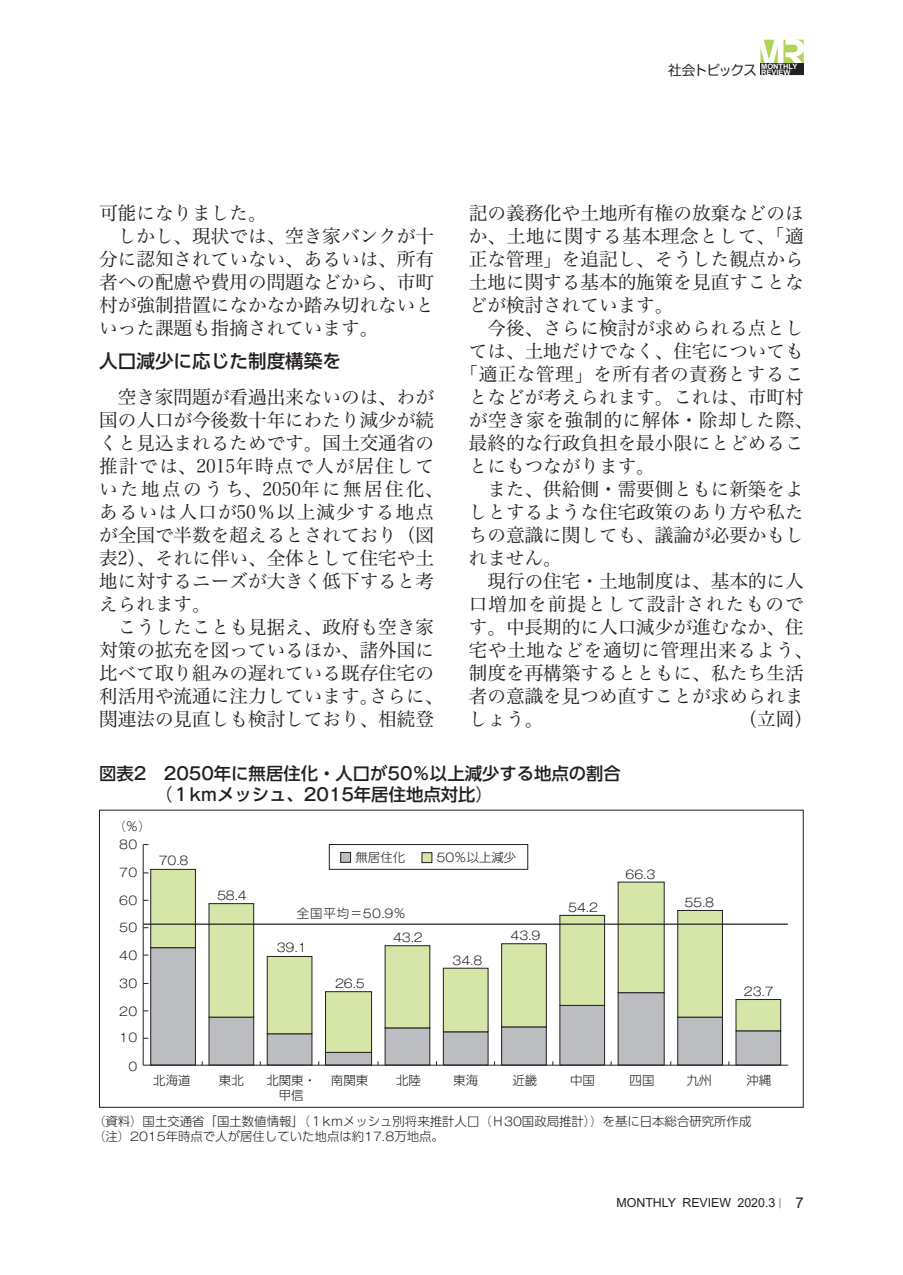
<style>
.page{position:relative;width:903px;height:1275px;background:#fff}
.page>*{position:absolute;margin:0;border:0;box-sizing:border-box;transform-origin:0 0}
.本文{font:18.55px/22.9px "Hiragino Serif Pr 6 N W3";color:#231f20;text-align:justify}
.本文-2{font:18.55px "Hiragino Serif Pr 6 N W3";letter-spacing:.03em;color:#231f20}
.本文-3{font:18.55px "Hiragino Serif Pr 6 N W3";letter-spacing:.035em;color:#231f20}
.小見出し{font:500 18.55px "UD Shin Go Pr 6 N";color:#231f20}
.図表タイトル{font:500 17.32px/21px "UD Shin Go Pr 6 N";color:#231f20}
.t1{font:100 13.65px "PN Go IWA";letter-spacing:-.1em;color:#231f20}
.図表資料{font:300 12.42px/14.9px "UD Shin Go Pr 6 N";color:#231f20;text-align:center}
.t2{font:12.42px "Arial";color:#231f20}
.t3{font:300 12.42px "Koz Go Pr 6 N";color:#231f20}
.t4{font:300 11.72px "Gothic MB101 Pr 6 N";color:#231f20;scale:1.1 1}
.t5{font:700 7.52px "Arial";color:#fff}
.s1{font-family:"Gothic MB101 Pr 6 N"}
.s2{font-family:"Koz Go Pr 6 N"}
.s3{font-family:"UD Shin Go Pr 6 N"}
.s4{font-size:12.42px}
.s5{font-family:"Gothic MB101 Pr 6 N";font-size:11.72px}
.s6{font-family:"Hiragino Serif Pr 6 N W3";font-size:10.15px;color:#939598}
.s7{font-size:14.88px}
</style>
<div class="page">
<svg style="left:760px;top:40px;width:43px;height:24px"></svg>
<div style="left:760px;top:64px;width:43px;height:11px;background:#231f20"></div>
<svg style="left:150px;top:1053px;width:631px;height:12px"></svg>
<svg style="left:150px;top:869px;width:631px;height:184px"></svg>
<hr style="left:144px;top:923px;width:643px;height:2px;background:#231f20">
<hr style="left:143px;top:845px;width:1px;height:220px;background:#231f20">
<hr style="left:143px;top:1065px;width:645px;height:1px;background:#231f20">
<div style="left:341px;top:852px;width:10px;height:10px;background:#bcbdc0"></div>
<div style="left:340px;top:852px;width:11px;height:11px;border:1px solid #231f20"></div>
<div style="left:422px;top:853px;width:10px;height:10px;background:#d6e6a9"></div>
<div style="left:422px;top:852px;width:10px;height:11px;border:1px solid #231f20"></div>
<div style="left:329px;top:844px;width:199px;height:26px;border:1px solid #231f20"></div>
<p class="t1" style="left:668px;top:63px;width:131px">社会トピックス <sup>MONTHLY</sup></p>
<p class="t5" style="left:761px;top:67px;width:31px">REVIEW</p>
<p class="本文" style="left:99px;top:200px;width:169px">可能になりました。</p>
<p class="本文" style="left:99px;top:223px;width:336px">　しかし、現状では、空き家バンクが十分に認知されていない、あるいは、所有者への配慮や費用の問題などから、市町村が強制措置になかなか踏み切れないといった課題も指摘されています。</p>
<p class="小見出し" style="left:99px;top:346px;width:243px">人口減少に応じた制度構築を</p>
<p class="本文" style="left:99px;top:384px;width:346px;text-align:left">　空き家問題が看過出来ないのは、わが国の人口が今後数十年にわたり減少が続くと見込まれるためです。国土交通省の推計では、2015年時点で人が居住していた地点のうち、2050年に無居住化、あるいは人口が50％以上減少する地点が全国で半数を超えるとされており（図表2）、それに伴い、全体として住宅や土地に対するニーズが大きく低下すると考えられます。</p>
<p class="本文" style="left:99px;top:614px;width:346px;text-align:left">　こうしたことも見据え、政府も空き家対策の拡充を図っているほか、諸外国に比べて取り組みの遅れている既存住宅の利活用や流通に注力しています。さらに、関連法の見直しも検討しており、相続登</p>
<p class="本文" style="left:469px;top:200px;width:336px">記の義務化や土地所有権の放棄などのほか、土地に関する基本理念として、「適正な管理」を追記し、そうした観点から土地に関する基本的施策を見直すことなどが検討されています。</p>
<p class="本文" style="left:469px;top:315px;width:336px">　今後、さらに検討が求められる点とし</p>
<p class="本文" style="left:469px;top:338px;width:336px">ては、土地だけでなく、住宅についても</p>
<p class="本文-2" style="left:459px;top:358px;width:346px">「適正な管理」を所有者の責務とするこ</p>
<p class="本文" style="left:469px;top:384px;width:336px">となどが考えられます。これは、市町村</p>
<p class="本文-3" style="left:469px;top:404px;width:346px">が空き家を強制的に解体・除却した際、</p>
<p class="本文" style="left:469px;top:430px;width:336px">最終的な行政負担を最小限にとどめるこ</p>
<p class="本文" style="left:469px;top:453px;width:188px">とにもつながります。</p>
<p class="本文" style="left:469px;top:476px;width:336px">　また、供給側・需要側ともに新築をよしとするような住宅政策のあり方や私たちの意識に関しても、議論が必要かもしれません。</p>
<p class="本文" style="left:469px;top:568px;width:346px;text-align:left">　現行の住宅・土地制度は、基本的に人口増加を前提として設計されたものです。中長期的に人口減少が進むなか、住宅や土地などを適切に管理出来るよう、制度を再構築するとともに、私たち生活者の意識を見つめ直すことが求められましょう。</p>
<p class="本文" style="left:739px;top:706px;width:76px">（立岡）</p>
<p class="図表タイトル" style="left:155px;top:762px;width:467px;text-indent:-56px">図表<span class="s1">2 2050</span>年に無居住化・人口が<span class="s1">50</span>％以上減少する地点の割合<span class="s2">（</span>１<span class="s1">km</span>メッシュ、<span class="s1">2015</span>年居住地点対比<span class="s2">）</span></p>
<p class="t3" style="left:113px;top:820px;width:39px">（<span class="s3">％</span>）</p>
<p class="t4" style="left:119px;top:835px;width:18px">80</p>
<p class="t4" style="left:119px;top:863px;width:18px">70</p>
<p class="t4" style="left:119px;top:891px;width:18px">60</p>
<p class="t4" style="left:119px;top:918px;width:18px">50</p>
<p class="t4" style="left:119px;top:946px;width:18px">40</p>
<p class="t4" style="left:119px;top:974px;width:18px">30</p>
<p class="t4" style="left:119px;top:1001px;width:18px">20</p>
<p class="t4" style="left:119px;top:1028px;width:18px">10</p>
<p class="t4" style="left:129px;top:1057px;width:10px">0</p>
<p class="t4" style="left:159px;top:851px;width:29px">70<span class="s4">.</span>8</p>
<p class="t4" style="left:217px;top:886px;width:29px">58<span class="s4">.</span>4</p>
<p class="図表資料" style="left:356px;top:849px;width:51px">無居住化</p>
<p class="図表資料" style="left:437px;top:849px;width:81px"><span class="s5">50</span>％以上減少</p>
<p class="図表資料" style="left:297px;top:905px;width:110px">全国平均＝<span class="s5">50</span><span class="s1">.</span><span class="s5">9</span>％</p>
<p class="t4" style="left:277px;top:938px;width:29px">39<span class="s4">.</span>1</p>
<p class="t4" style="left:335px;top:973px;width:29px">26<span class="s4">.</span>5</p>
<p class="t4" style="left:393px;top:928px;width:29px">43<span class="s4">.</span>2</p>
<p class="t4" style="left:452px;top:950px;width:29px">34<span class="s4">.</span>8</p>
<p class="t4" style="left:510px;top:926px;width:29px">43<span class="s4">.</span>9</p>
<p class="t4" style="left:568px;top:898px;width:29px">54<span class="s4">.</span>2</p>
<p class="t4" style="left:625px;top:864px;width:29px">66<span class="s4">.</span>3</p>
<p class="t4" style="left:684px;top:893px;width:29px">55<span class="s4">.</span>8</p>
<p class="t4" style="left:744px;top:982px;width:29px">23<span class="s4">.</span>7</p>
<p class="図表資料" style="left:153px;top:1072px;width:39px">北海道</p>
<p class="図表資料" style="left:219px;top:1072px;width:26px">東北</p>
<p class="図表資料" style="left:266px;top:1072px;width:51px">北関東・甲信</p>
<p class="図表資料" style="left:331px;top:1072px;width:39px">南関東</p>
<p class="図表資料" style="left:396px;top:1072px;width:26px">北陸</p>
<p class="図表資料" style="left:453px;top:1072px;width:26px">東海</p>
<p class="図表資料" style="left:512px;top:1072px;width:26px">近畿</p>
<p class="図表資料" style="left:570px;top:1072px;width:26px">中国</p>
<p class="図表資料" style="left:630px;top:1072px;width:26px">四国</p>
<p class="図表資料" style="left:687px;top:1072px;width:26px">九州</p>
<p class="図表資料" style="left:746px;top:1072px;width:26px">沖縄</p>
<p class="図表資料" style="left:93px;top:1113px;width:660px"><span class="s2">（</span>資料<span class="s2">）</span>国土交通省「国土数値情報」<span class="s2">（</span>１<span class="s1">km</span>メッシュ別将来推計人口<span class="s2">（</span>Ｈ<span class="s5">30</span>国政局推計<span class="s2">））</span>を基に日本総合研究所作成</p>
<p class="図表資料" style="left:93px;top:1128px;width:352px"><span class="s2">（</span>注<span class="s2">）</span><span class="s5">2015</span>年時点で人が居住していた地点は約<span class="s5">17</span><span class="s1">.</span><span class="s5">8</span>万地点。</p>
<p class="t2" style="left:616px;top:1194px;width:189px">MONTHLY REVIEW 2020.3<span class="s6">┃</span> <span class="s7">7</span></p>
</div>
